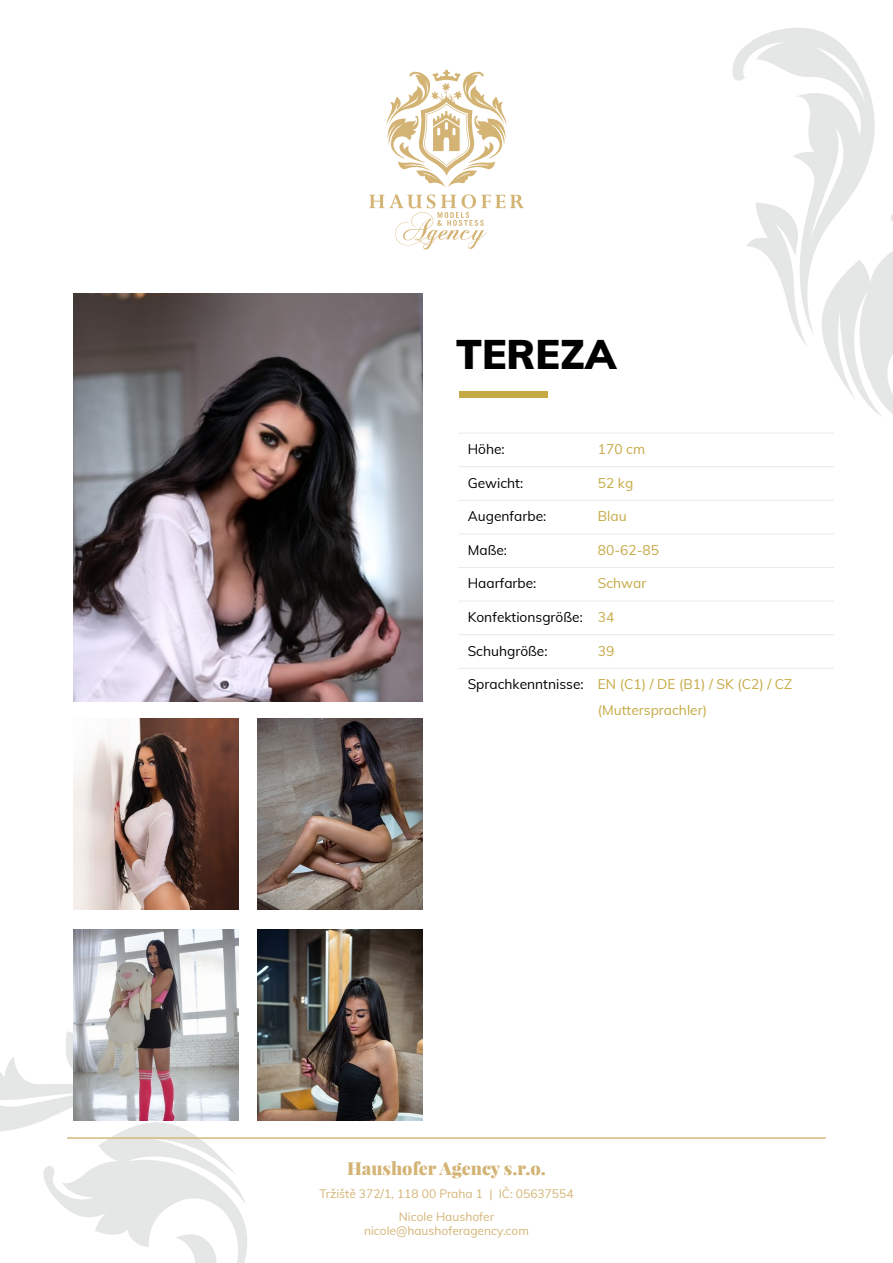
<style>
.page{position:relative;width:893px;height:1263px;background:#fff}
.page>*{position:absolute;margin:0;border:0;box-sizing:border-box;transform-origin:0 0}
.t1{font:900 40.5px "Muli";color:#000}
.t2{font:900 18px "Playfair Display";color:#d4b475}
.t3{font:13.8px/25.5px "Muli";color:#c5a942}
.t4{font:13.8px "Muli";color:#000}
.t5{font:12px/23px "Muli";color:#d4b475;text-align:center}
.s1{color:#c5a942}
.s2{color:#000}
</style>
<div class="page">
<svg style="left:386px;top:69px;width:121px;height:118px"></svg>
<svg style="left:369px;top:194px;width:155px;height:55px"></svg>
<svg style="left:732px;top:27px;width:161px;height:440px"></svg>
<svg style="left:0;top:968px;width:280px;height:295px"></svg>
<hr style="left:67px;top:1137px;width:759px;height:2px;background:#d7b979">
<div style="left:459px;top:391px;width:89px;height:7px;background:#c5a942"></div>
<hr style="left:459px;top:433px;width:374px;height:1px;background:#eaeaea">
<hr style="left:459px;top:466px;width:374px;height:1px;background:#eaeaea">
<hr style="left:459px;top:500px;width:374px;height:1px;background:#eaeaea">
<hr style="left:459px;top:533px;width:374px;height:1px;background:#eaeaea">
<hr style="left:459px;top:567px;width:374px;height:1px;background:#eaeaea">
<hr style="left:459px;top:601px;width:374px;height:1px;background:#eaeaea">
<hr style="left:459px;top:634px;width:374px;height:1px;background:#eaeaea">
<hr style="left:459px;top:668px;width:374px;height:1px;background:#eaeaea">
<img style="left:74px;top:293px;width:349px;height:409px">
<img style="left:74px;top:719px;width:165px;height:191px">
<img style="left:258px;top:719px;width:165px;height:191px">
<img style="left:74px;top:929px;width:165px;height:191px">
<img style="left:258px;top:929px;width:165px;height:191px">
<h1 class="t1" style="left:456px;top:329px;width:162px">TEREZA</h1>
<p class="t4" style="left:468px;top:440px;width:39px">Höhe:</p>
<p class="t3" style="left:598px;top:436px;width:49px">170 cm</p>
<p class="t4" style="left:468px;top:474px;width:57px">Gewicht:</p>
<p class="t3" style="left:598px;top:470px;width:37px">52 kg</p>
<p class="t4" style="left:468px;top:507px;width:80px">Augenfarbe:</p>
<p class="t3" style="left:598px;top:503px;width:30px">Blau</p>
<p class="t4" style="left:468px;top:541px;width:41px">Maße:</p>
<p class="t3" style="left:598px;top:537px;width:63px">80-62-85</p>
<p class="t4" style="left:468px;top:574px;width:70px">Haarfarbe:</p>
<p class="t3" style="left:598px;top:570px;width:50px">Schwar</p>
<p class="t4" style="left:468px;top:608px;width:148px">Konfektionsgröße: <span class="s1">34</span></p>
<p class="t4" style="left:468px;top:642px;width:81px">Schuhgröße:</p>
<p class="t3" style="left:598px;top:638px;width:18px">39</p>
<p class="t3" style="left:598px;top:671px;width:196px;text-indent:-130px"><span class="s2">Sprachkenntnisse:</span> EN (C1) / DE (B1) / SK (C2) / CZ (Muttersprachler)</p>
<h2 class="t2" style="left:347px;top:1156px;width:200px">Haushofer Agency s.r.o.</h2>
<p class="t5" style="left:319px;top:1181px;width:256px">Tržiště 372/1, 118 00 Praha 1 | IČ: 05637554<br>Nicole Haushofer</p>
<p class="t5" style="left:364px;top:1218px;width:166px">nicole@haushoferagency.com</p>
</div>
